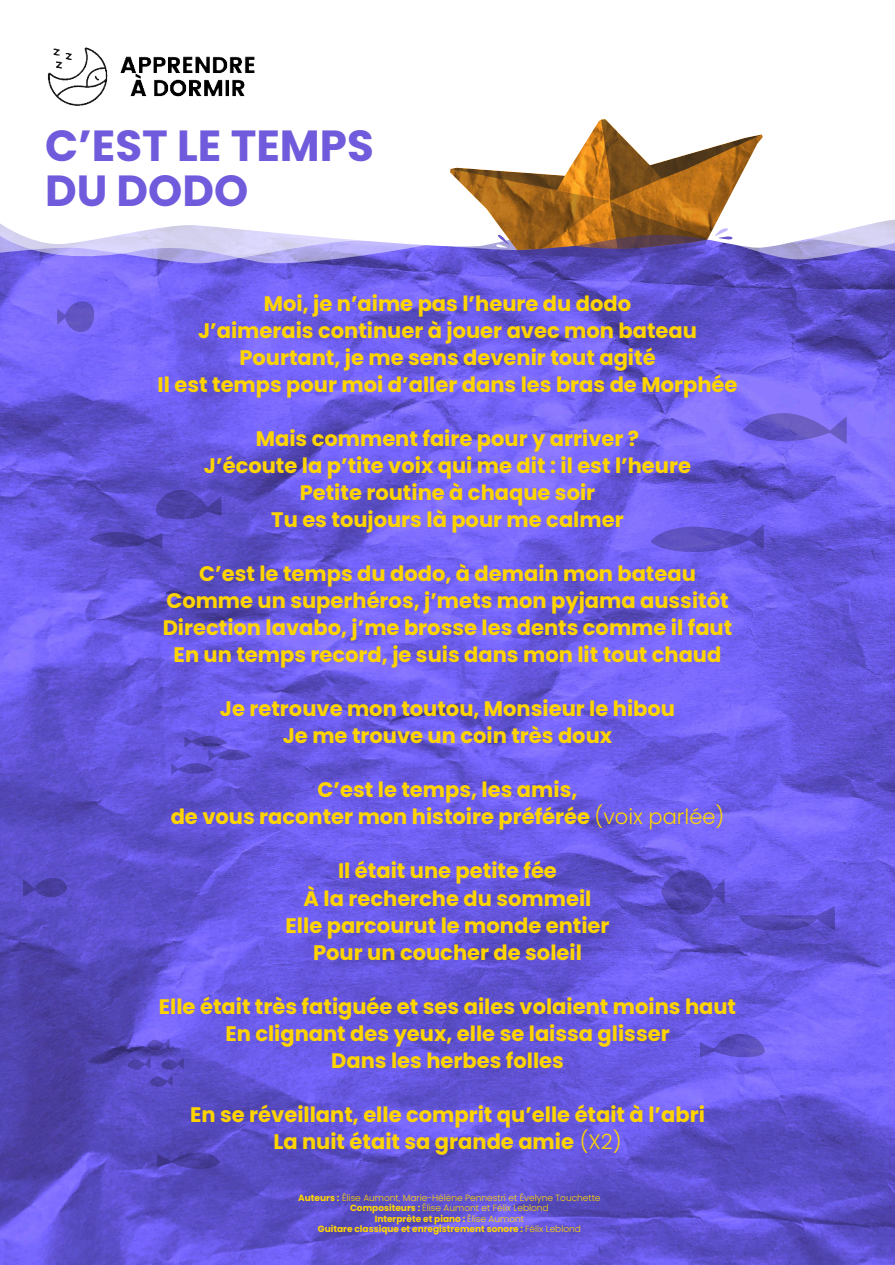
<style>
.page{position:relative;width:895px;height:1265px;background:#fff}
.page>*{position:absolute;margin:0;border:0;box-sizing:border-box;transform-origin:0 0}
.t1{font:700 43.5px/45px "Poppins";color:#6f5bdb}
.t2{font:700 21px/27px "Poppins";color:#ffd400;text-align:center}
.t3{font:300 9px/10.5px "Poppins";color:#ffd400;text-align:center}
.s1{font-weight:300}
.s2{font-weight:700}
</style>
<div class="page">
<img style="left:0;top:263px;width:894px;height:1001px">
<svg style="left:0;top:252px;width:894px;height:11px;background:#7d72da"></svg>
<svg style="left:0;top:219px;width:894px;height:33px"></svg>
<img style="left:47px;top:47px;width:208px;height:59px">
<svg style="left:450px;top:119px;width:312px;height:139px"></svg>
<svg style="left:155px;top:489px;width:67px;height:31px;background:#5246b4"></svg>
<svg style="left:699px;top:1032px;width:66px;height:26px;background:#6355d2"></svg>
<svg style="left:738px;top:906px;width:96px;height:24px;background:#5d50ca"></svg>
<svg style="left:57px;top:301px;width:38px;height:33px"></svg>
<svg style="left:23px;top:877px;width:44px;height:21px"></svg>
<svg style="left:157px;top:1151px;width:63px;height:17px"></svg>
<svg style="left:171px;top:735px;width:81px;height:40px;background:#6254d5"></svg>
<svg style="left:147px;top:1038px;width:23px;height:12px"></svg>
<svg style="left:127px;top:1058px;width:57px;height:29px;background:#5a4dc5"></svg>
<svg style="left:661px;top:868px;width:63px;height:46px;background:#564abc"></svg>
<svg style="left:742px;top:413px;width:104px;height:31px;background:#7061d8"></svg>
<svg style="left:650px;top:524px;width:113px;height:28px;background:#6355cf"></svg>
<svg style="left:89px;top:531px;width:73px;height:17px"></svg>
<h1 class="t1" style="left:45px;top:126px;width:330px">C’EST LE TEMPS<br>DU DODO</h1>
<p class="t2" style="left:158px;top:292px;width:581px">Moi, je n’aime pas l’heure du dodo<br>J’aimerais continuer à jouer avec mon bateau Pourtant, je me sens devenir tout agité<br>Il est temps pour moi d’aller dans les bras de Morphée</p>
<p class="t2" style="left:204px;top:427px;width:488px">Mais comment faire pour y arriver ?<br>J’écoute la p’tite voix qui me dit : il est l’heure Petite routine à chaque soir<br>Tu es toujours là pour me calmer</p>
<p class="t2" style="left:163px;top:562px;width:571px">C’est le temps du dodo, à demain mon bateau Comme un superhéros, j’mets mon pyjama aussitôt Direction lavabo, j’me brosse les dents comme il faut En un temps record, je suis dans mon lit tout chaud</p>
<p class="t2" style="left:220px;top:697px;width:456px">Je retrouve mon toutou, Monsieur le hibou<br>Je me trouve un coin très doux</p>
<p class="t2" style="left:171px;top:778px;width:555px">C’est le temps, les amis,<br>de vous raconter mon histoire préférée <span class="s1">(voix parlée)</span></p>
<p class="t2" style="left:285px;top:859px;width:325px">Il était une petite fée<br>À la recherche du sommeil<br>Elle parcourut le monde entier<br>Pour un coucher de soleil</p>
<p class="t2" style="left:159px;top:994px;width:578px">Elle était très fatiguée et ses ailes volaient moins haut<br>En clignant des yeux, elle se laissa glisser<br>Dans les herbes folles</p>
<p class="t2" style="left:190px;top:1102px;width:516px">En se réveillant, elle comprit qu’elle était à l’abri<br>La nuit était sa grande amie <span class="s1">(X2)</span></p>
<p class="t3" style="left:298px;top:1192px;width:304px"><span class="s2">Auteurs :</span> Élise Aumont, Marie-Hélène Pennestri et Évelyne Touchette <span class="s2">Compositeurs :</span> Élise Aumont et Félix Leblond<br><span class="s2">Interprète et piano :</span> Élise Aumont<br><span class="s2">Guitare classique et enregistrement sonore :</span> Félix Leblond</p>
</div>
